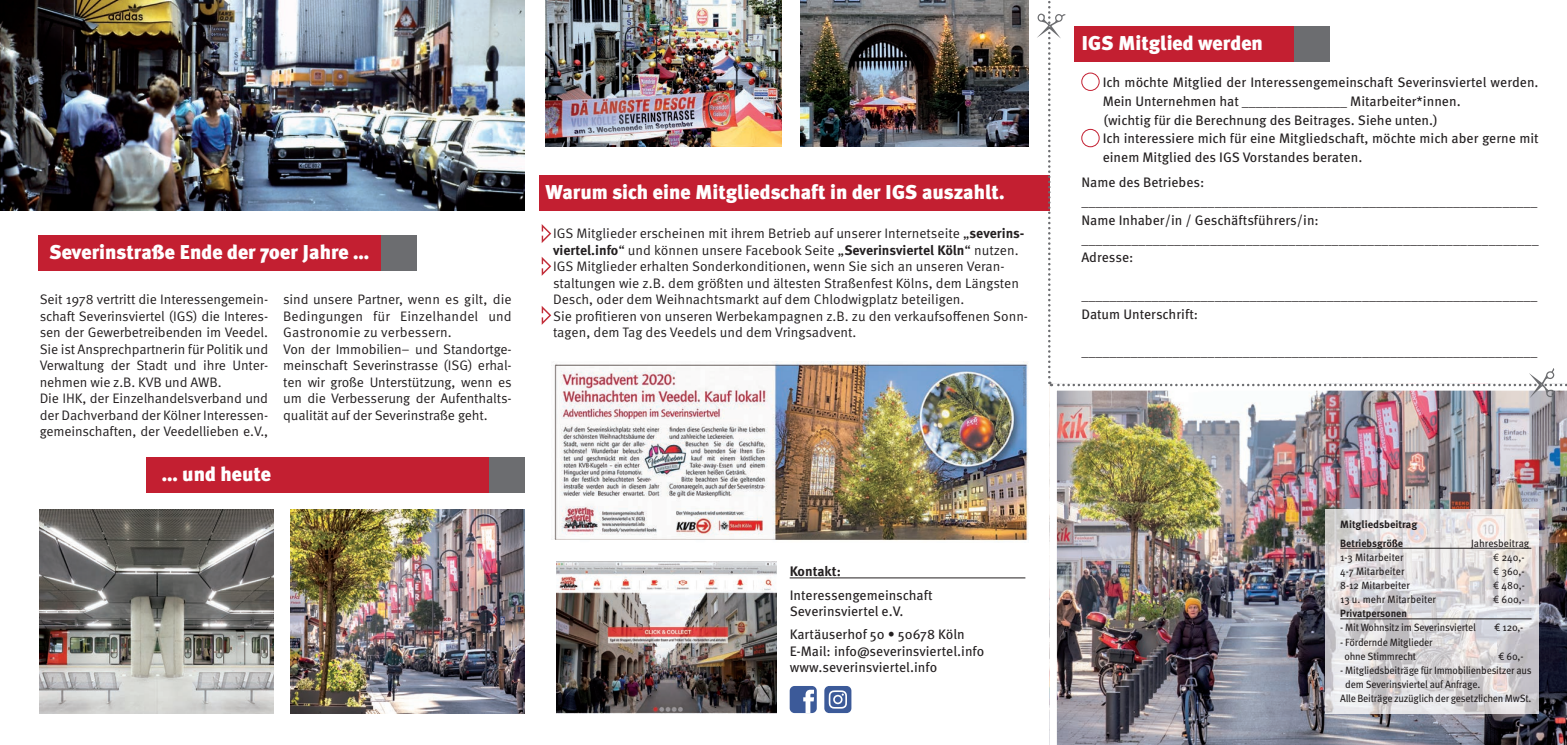
<style>
.page{position:relative;width:1567px;height:745px;background:#fff}
.page>*{position:absolute;margin:0;border:0;box-sizing:border-box;transform-origin:0 0}
.t1{font:900 20px "Meta Plus";color:#fff}
.t2{font:13.75px/16.5px "Meta Pro";letter-spacing:-.01em;color:#231f20}
.t3{font:13.75px/18.8px "Meta Pro";color:#231f20}
.t4{font:700 13.75px "Meta Pro";color:#231f20}
.t5{font:10.62px/14.1px "Meta Pro";letter-spacing:-.02em;color:#231f20;scale:.95 1}
.t6{font:10.62px "Meta Pro";color:#231f20;scale:.95 1}
.t7{font:700 10.62px/18.9px "Meta Pro";color:#231f20}
.t8{font:700 10.62px "Meta Pro";color:#231f20;scale:.95 1}
.s1{font-weight:700}
.s2{font-style:inherit}
</style>
<div class="page">
<img style="left:1049px;top:398px;width:517px;height:346px">
<div style="left:539px;top:175px;width:510px;height:35px;background:#c31f31"></div>
<svg style="left:541px;top:224px;width:10px;height:19px"></svg>
<svg style="left:541px;top:257px;width:10px;height:19px"></svg>
<svg style="left:541px;top:306px;width:10px;height:19px"></svg>
<img style="left:0;top:0;width:524px;height:210px">
<div style="left:38px;top:235px;width:345px;height:35px;background:#c31f31"></div>
<img style="left:554px;top:361px;width:474px;height:180px">
<img style="left:545px;top:0;width:236px;height:146px">
<img style="left:800px;top:0;width:228px;height:146px">
<img style="left:557px;top:561px;width:219px;height:152px">
<svg style="left:1036px;top:1px;width:531px;height:397px"></svg>
<div style="left:381px;top:235px;width:36px;height:35px;background:#6c6d70"></div>
<div style="left:1293px;top:26px;width:36px;height:35px;background:#6c6d70"></div>
<img style="left:40px;top:509px;width:234px;height:203px">
<img style="left:291px;top:509px;width:233px;height:203px">
<div style="left:146px;top:457px;width:344px;height:35px;background:#c31f31"></div>
<div style="left:489px;top:457px;width:35px;height:35px;background:#6c6d70"></div>
<img style="left:1325px;top:509px;width:213px;height:203px">
<hr style="left:1340px;top:547px;width:191px;height:1px;background:#231f20">
<hr style="left:1340px;top:618px;width:191px;height:1px;background:#231f20">
<hr style="left:789px;top:577px;width:236px;height:1px;background:#231f20">
<div style="left:789px;top:685px;width:27px;height:27px;background:#3c5a99;border-radius:5px"></div>
<svg style="left:803px;top:689px;width:11px;height:23px"></svg>
<div style="left:824px;top:685px;width:27px;height:27px;background:#3c5a99;border-radius:5px"></div>
<svg style="left:828px;top:690px;width:19px;height:18px"></svg>
<h1 class="t1" style="left:49px;top:240px;width:321px">Severinstraße Ende der 70er Jahre ...</h1>
<p class="t2" style="left:40px;top:291px;width:230px">Seit 1978 vertritt die Interessengemein&shy;schaft Severinsviertel (IGS) die Interes&shy;sen der Gewerbetreibenden im Veedel.<br>Sie ist Ansprechpartnerin für Politik und Verwaltung der Stadt und ihre Unter&shy;nehmen wie z.B. KVB und AWB.<br>Die IHK, der Einzelhandelsverband und der Dachverband der Kölner Interessen&shy;gemeinschaften, der Veedellieben e.V.,</p>
<p class="t2" style="left:283px;top:291px;width:230px">sind unsere Partner, wenn es gilt, die Bedingungen für Einzelhandel und Gastronomie zu verbessern.<br>Von der Immobilien– und Standortge&shy;meinschaft Severinstrasse (ISG) erhal&shy;ten wir große Unterstützung, wenn es um die Verbesserung der Aufenthalts&shy;qualität auf der Severinstraße geht.</p>
<h1 class="t1" style="left:162px;top:462px;width:111px">... und heute</h1>
<h1 class="t1" style="left:545px;top:180px;width:460px">Warum sich eine Mitgliedschaft in der IGS auszahlt.</h1>
<p class="t2" style="left:553px;top:225px;width:476px">IGS Mitglieder erscheinen mit ihrem Betrieb auf unserer Internetseite „<span class="s1">severins&shy;viertel.info</span>“ und können unsere Facebook Seite „<span class="s1">Severinsviertel Köln</span>“ nutzen.<br>IGS Mitglieder erhalten Sonderkonditionen, wenn Sie sich an unseren Veran&shy;staltungen wie z.B. dem größten und ältesten Straßenfest Kölns, dem Längsten Desch, oder dem Weihnachtsmarkt auf dem Chlodwigplatz beteiligen.<br>Sie profitieren von unseren Werbekampagnen z.B. zu den verkaufsoffenen Sonn&shy;tagen, dem Tag des Veedels und dem Vringsadvent.</p>
<p class="t4" style="left:789px;top:562px;width:53px">Kontakt:</p>
<p class="t3" style="left:789px;top:587px;width:144px;line-height:16.5px">Interessengemeinschaft<br>Severinsviertel e.V.</p>
<p class="t3" style="left:789px;top:626px;width:196px;line-height:16.5px">Kartäuserhof 50 • 50678 Köln<br>E-Mail: info@severinsviertel.info www.severinsviertel.info</p>
<h1 class="t1" style="left:1081px;top:32px;width:183px">IGS Mitglied werden</h1>
<p class="t3" style="left:1102px;top:73px;width:437px">Ich möchte Mitglied der Interessengemeinschaft Severinsviertel werden.<br>Mein Unternehmen hat _______________ Mitarbeiter*innen.<br>(wichtig für die Berechnung des Beitrages. Siehe unten.)<br>Ich interessiere mich für eine Mitgliedschaft, möchte mich aber gerne mit einem Mitglied des IGS Vorstandes beraten.</p>
<p class="t3" style="left:1081px;top:173px;width:457px">Name des Betriebes: _________________________________________________________________<br>Name Inhaber/in / Geschäftsführers/in:</p>
<p class="t3" style="left:1081px;top:248px;width:54px">Adresse:</p>
<p class="t3" style="left:1081px;top:286px;width:457px">_________________________________________________________________<br>Datum Unterschrift:</p>
<p class="t3" style="left:1081px;top:342px;width:457px">_________________________________________________________________</p>
<p class="t7" style="left:1340px;top:514px;width:79px">Mitgliedsbeitrag<br>Betriebsgröße</p>
<p class="t6" style="left:1470px;top:536px;width:63px">Jahresbeitrag</p>
<p class="t6" style="left:1340px;top:550px;width:68px">1-3 Mitarbeiter</p>
<p class="t5" style="left:1492px;top:550px;width:35px"><span class="s2">€</span> 240,-</p>
<p class="t6" style="left:1340px;top:564px;width:69px">4-7 Mitarbeiter</p>
<p class="t5" style="left:1492px;top:564px;width:35px"><span class="s2">€</span> 360,-</p>
<p class="t6" style="left:1340px;top:578px;width:75px">8-12 Mitarbeiter</p>
<p class="t5" style="left:1492px;top:578px;width:35px"><span class="s2">€</span> 480,-</p>
<p class="t6" style="left:1340px;top:592px;width:102px">13 u. mehr Mitarbeiter</p>
<p class="t5" style="left:1492px;top:592px;width:35px"><span class="s2">€</span> 600,-</p>
<p class="t8" style="left:1340px;top:606px;width:72px">Privatpersonen</p>
<p class="t5" style="left:1340px;top:620px;width:144px">- Mit Wohnsitz im Severinsviertel</p>
<p class="t5" style="left:1493px;top:620px;width:32px">€ 120,-</p>
<p class="t5" style="left:1344px;top:634px;width:94px;text-indent:-4px">- Fördernde Mitglieder ohne Stimmrecht</p>
<p class="t5" style="left:1497px;top:649px;width:28px">€ 60,-</p>
<p class="t5" style="left:1340px;top:663px;width:203px">- Mitgliedsbeiträge für Immobilienbesitzer aus</p>
<p class="t5" style="left:1345px;top:677px;width:144px">dem Severinsviertel auf Anfrage.</p>
<p class="t5" style="left:1340px;top:691px;width:203px">Alle Beiträge zuzüglich der gesetzlichen MwSt.</p>
</div>
